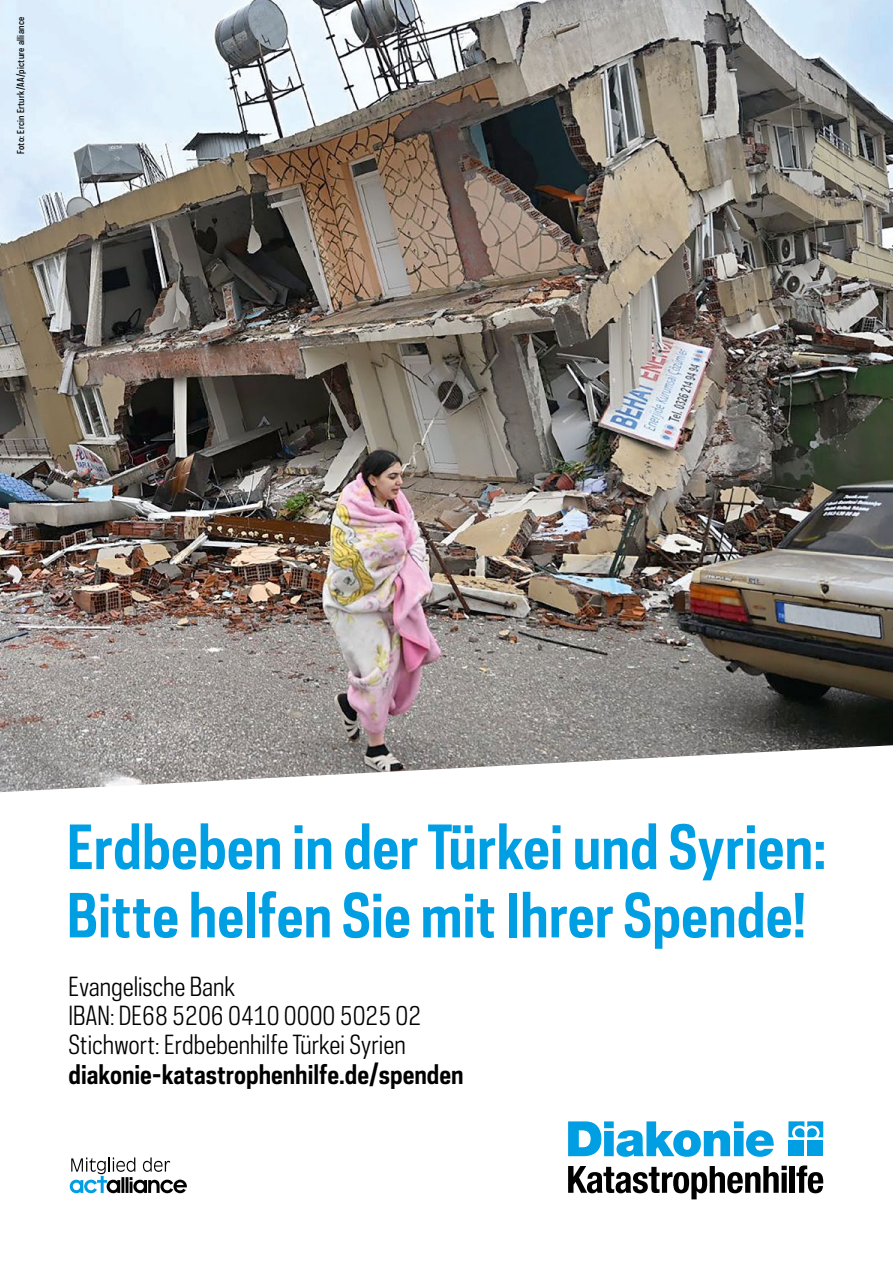
<style>
.page{position:relative;width:893px;height:1263px;background:#fff}
.page>*{position:absolute;margin:0;border:0;box-sizing:border-box;transform-origin:0 0}
.t1{font:700 57px/68.4px "Polaris Condensed";color:#009ee3}
.t2{font:24.75px/29.2px "Polaris Condensed";color:#000}
.t3{font:700 24.75px "Polaris Condensed";color:#000}
.t4{font:500 9px "Polaris Condensed";letter-spacing:.03em;color:#000}
</style>
<div class="page">
<svg style="left:568px;top:1121px;width:206px;height:36px"></svg>
<svg style="left:788px;top:1121px;width:35px;height:16px"></svg>
<div style="left:788px;top:1140px;width:16px;height:16px;background:#009ee3"></div>
<div style="left:807px;top:1140px;width:16px;height:16px;background:#009ee3"></div>
<svg style="left:568px;top:1166px;width:219px;height:33px"></svg>
<div style="left:790px;top:1166px;width:5px;height:27px;background:#000"></div>
<svg style="left:796px;top:1165px;width:27px;height:28px"></svg>
<svg style="left:70px;top:1157px;width:117px;height:36px"></svg>
<img style="left:0;top:0;width:893px;height:792px">
<p class="t4" style="left:15px;top:154px;width:138px;rotate:-90deg">Foto: Ercin Erturk/AA/picture alliance</p>
<h1 class="t1" style="left:67px;top:812px;width:761px">Erdbeben in der Türkei und Syrien:<br>Bitte helfen Sie mit Ihrer Spende!</h1>
<p class="t2" style="left:68px;top:971px;width:354px">Evangelische Bank<br>IBAN: DE68 5206 0410 0000 5025 02<br>Stichwort: Erdbebenhilfe Türkei Syrien</p>
<p class="t3" style="left:68px;top:1058px;width:397px">diakonie-katastrophenhilfe.de/spenden</p>
</div>
